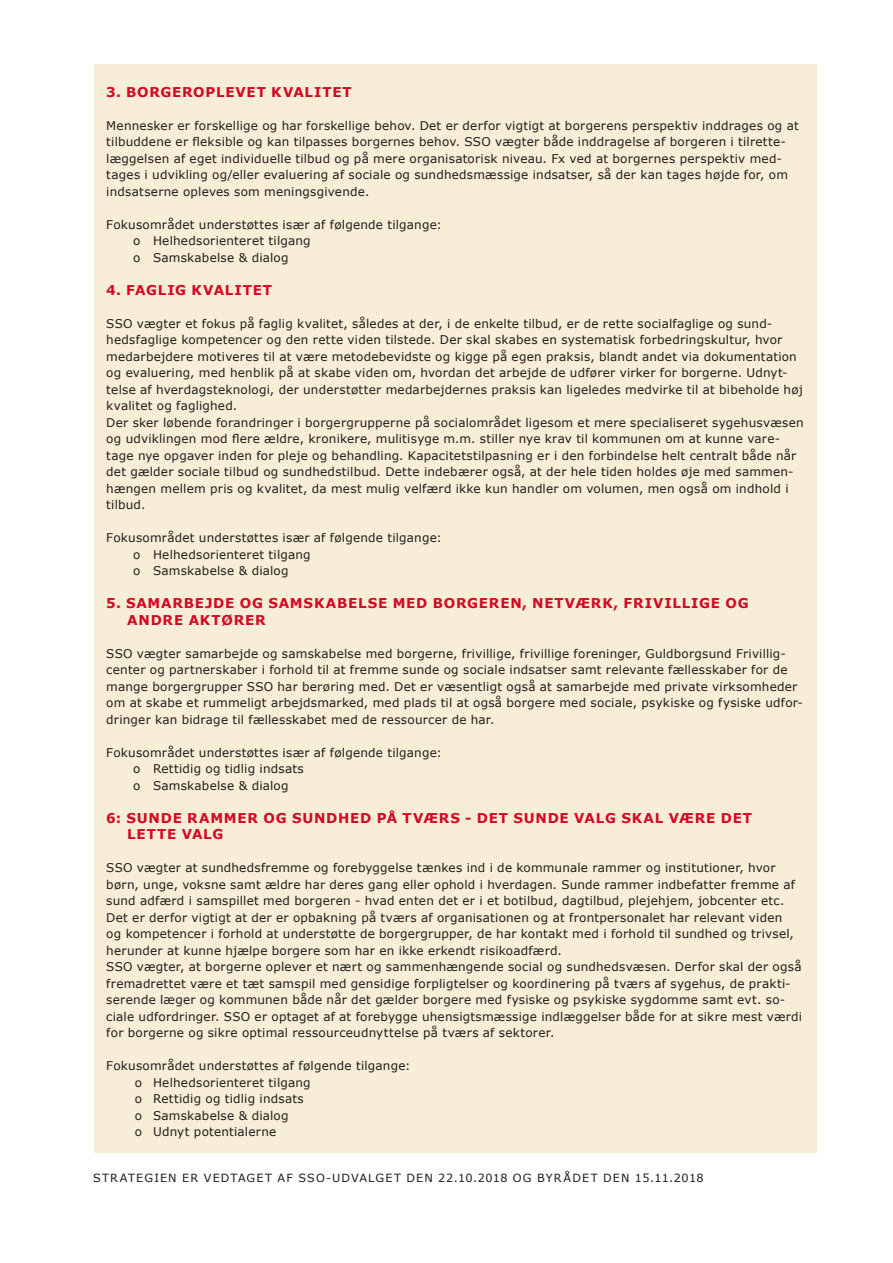
<style>
.page{position:relative;width:893px;height:1263px;background:#fff}
.page>*{position:absolute;margin:0;border:0;box-sizing:border-box;transform-origin:0 0}
.t1{font:700 13.5px/16.5px "Verdana";letter-spacing:.06em;color:#d30924}
.t2{font:12px/16.5px "Verdana";letter-spacing:.02em;color:#1d1d1b}
.t3{font:11.25px "Verdana";letter-spacing:.1em;color:#1d1d1b}
</style>
<div class="page">
<div style="left:94px;top:64px;width:722px;height:1088px;background:#f8edd6"></div>
<p class="t1" style="left:106px;top:83px;width:247px">3. BORGEROPLEVET KVALITET</p>
<p class="t2" style="left:106px;top:117px;width:694px">Mennesker er forskellige og har forskellige behov. Det er derfor vigtigt at borgerens perspektiv inddrages og at tilbuddene er fleksible og kan tilpasses borgernes behov. SSO vægter både inddragelse af borgeren i tilrette&shy;læggelsen af eget individuelle tilbud og på mere organisatorisk niveau. Fx ved at borgernes perspektiv med&shy;tages i udvikling og/eller evaluering af sociale og sundhedsmæssige indsatser, så der kan tages højde for, om indsatserne opleves som meningsgivende.</p>
<p class="t2" style="left:133px;top:216px;width:310px;text-indent:-27px">Fokusområdet understøttes især af følgende tilgange: o Helhedsorienteret tilgang<br>o Samskabelse &amp; dialog</p>
<p class="t1" style="left:106px;top:281px;width:167px">4. FAGLIG KVALITET</p>
<p class="t2" style="left:106px;top:315px;width:699px">SSO vægter et fokus på faglig kvalitet, således at der, i de enkelte tilbud, er de rette socialfaglige og sund&shy;hedsfaglige kompetencer og den rette viden tilstede. Der skal skabes en systematisk forbedringskultur, hvor medarbejdere motiveres til at være metodebevidste og kigge på egen praksis, blandt andet via dokumentation og evaluering, med henblik på at skabe viden om, hvordan det arbejde de udfører virker for borgerne. Udnyt&shy;telse af hverdagsteknologi, der understøtter medarbejdernes praksis kan ligeledes medvirke til at bibeholde høj kvalitet og faglighed.<br>Der sker løbende forandringer i borgergrupperne på socialområdet ligesom et mere specialiseret sygehusvæsen og udviklingen mod flere ældre, kronikere, mulitisyge m.m. stiller nye krav til kommunen om at kunne vare&shy;tage nye opgaver inden for pleje og behandling. Kapacitetstilpasning er i den forbindelse helt centralt både når det gælder sociale tilbud og sundhedstilbud. Dette indebærer også, at der hele tiden holdes øje med sammen&shy;hængen mellem pris og kvalitet, da mest mulig velfærd ikke kun handler om volumen, men også om indhold i tilbud.</p>
<p class="t2" style="left:133px;top:530px;width:310px;text-indent:-27px">Fokusområdet understøttes især af følgende tilgange: o Helhedsorienteret tilgang<br>o Samskabelse &amp; dialog</p>
<p class="t1" style="left:127px;top:595px;width:623px;text-indent:-21px">5. SAMARBEJDE OG SAMSKABELSE MED BORGEREN, NETVÆRK, FRIVILLIGE OG<br>ANDRE AKTØRER</p>
<p class="t2" style="left:106px;top:645px;width:698px">SSO vægter samarbejde og samskabelse med borgerne, frivillige, frivillige foreninger, Guldborgsund Frivillig&shy;center og partnerskaber i forhold til at fremme sunde og sociale indsatser samt relevante fællesskaber for de mange borgergrupper SSO har berøring med. Det er væsentligt også at samarbejde med private virksomheder om at skabe et rummeligt arbejdsmarked, med plads til at også borgere med sociale, psykiske og fysiske udfor&shy;dringer kan bidrage til fællesskabet med de ressourcer de har.</p>
<p class="t2" style="left:133px;top:744px;width:310px;text-indent:-27px">Fokusområdet understøttes især af følgende tilgange: o Rettidig og tidlig indsats<br>o Samskabelse &amp; dialog</p>
<p class="t1" style="left:127px;top:809px;width:626px;text-indent:-21px">6: SUNDE RAMMER OG SUNDHED PÅ TVÆRS - DET SUNDE VALG SKAL VÆRE DET<br>LETTE VALG</p>
<p class="t2" style="left:106px;top:860px;width:697px">SSO vægter at sundhedsfremme og forebyggelse tænkes ind i de kommunale rammer og institutioner, hvor børn, unge, voksne samt ældre har deres gang eller ophold i hverdagen. Sunde rammer indbefatter fremme af sund adfærd i samspillet med borgeren - hvad enten det er i et botilbud, dagtilbud, plejehjem, jobcenter etc.<br>Det er derfor vigtigt at der er opbakning på tværs af organisationen og at frontpersonalet har relevant viden<br>og kompetencer i forhold at understøtte de borgergrupper, de har kontakt med i forhold til sundhed og trivsel, herunder at kunne hjælpe borgere som har en ikke erkendt risikoadfærd.<br>SSO vægter, at borgerne oplever et nært og sammenhængende social og sundhedsvæsen. Derfor skal der også fremadrettet være et tæt samspil med gensidige forpligtelser og koordinering på tværs af sygehus, de prakti&shy;serende læger og kommunen både når det gælder borgere med fysiske og psykiske sygdomme samt evt. so&shy;ciale udfordringer. SSO er optaget af at forebygge uhensigtsmæssige indlæggelser både for at sikre mest værdi for borgerne og sikre optimal ressourceudnyttelse på tværs af sektorer.</p>
<p class="t2" style="left:135px;top:1058px;width:277px;text-indent:-28px">Fokusområdet understøttes af følgende tilgange: o Helhedsorienteret tilgang<br>o Rettidig og tidlig indsats<br>o Samskabelse &amp; dialog<br>o Udnyt potentialerne</p>
<p class="t3" style="left:93px;top:1170px;width:612px">STRATEGIEN ER VEDTAGET AF SSO-UDVALGET DEN 22.10.2018 OG BYRÅDET DEN 15.11.2018</p>
</div>
